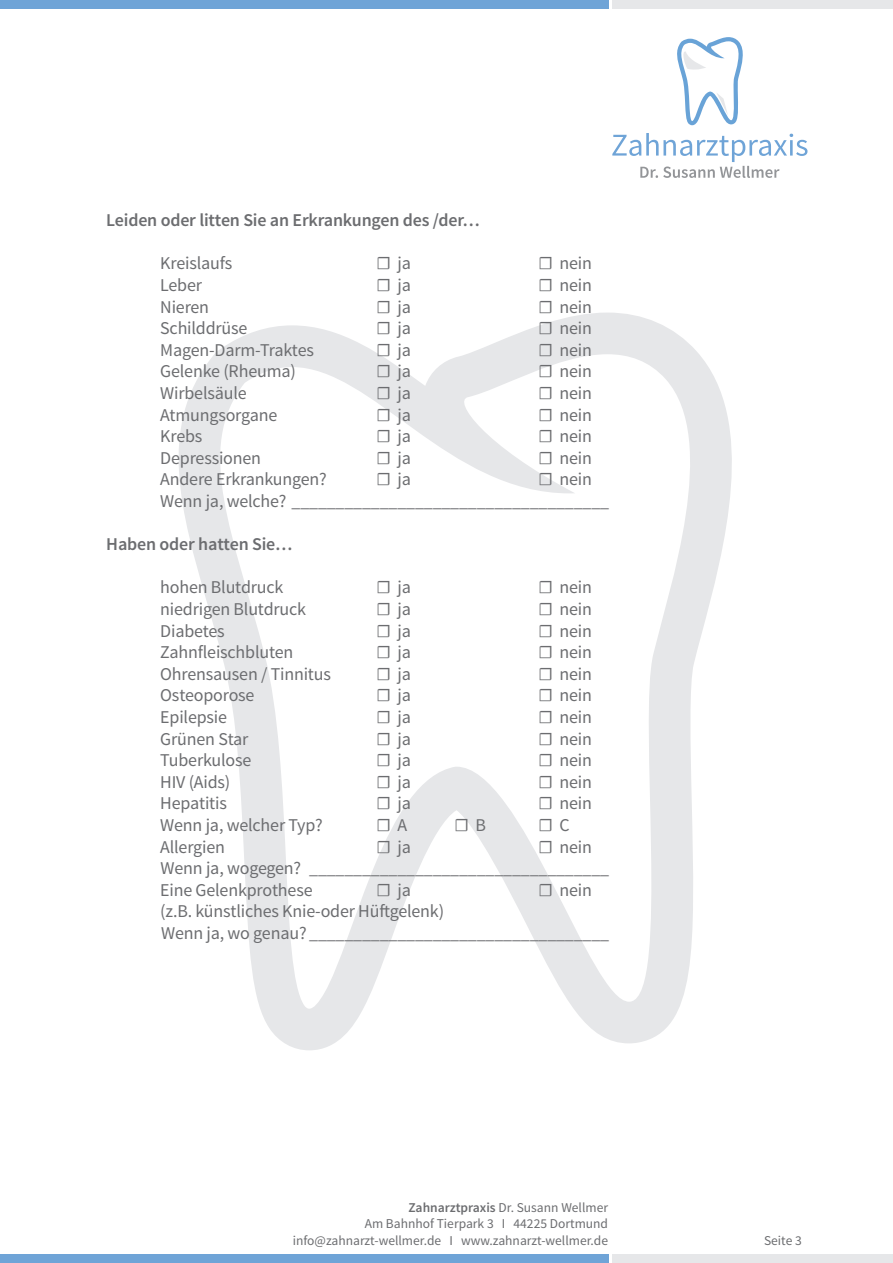
<style>
.page{position:relative;width:893px;height:1263px;background:#fff}
.page>*{position:absolute;margin:0;border:0;box-sizing:border-box;transform-origin:0 0}
.t1{font:18px/21.6px "Source Sans Pro";letter-spacing:-.01em;color:#6c6d70}
.t2{font:600 18px "Source Sans Pro";letter-spacing:-.01em;color:#6c6d70}
.t3{font:13.5px/16.5px "Source Sans Pro";color:#6c6d70;text-align:right}
.s1{font-weight:600}
</style>
<div class="page">
<svg style="left:179px;top:313px;width:553px;height:737px"></svg>
<div style="left:0;top:0;width:608px;height:9px;background:#6fa4d7"></div>
<div style="left:612px;top:0;width:281px;height:9px;background:#e6e7e9"></div>
<div style="left:0;top:1254px;width:608px;height:9px;background:#6fa4d7"></div>
<div style="left:612px;top:1254px;width:281px;height:9px;background:#e6e7e9"></div>
<svg style="left:677px;top:37px;width:66px;height:88px"></svg>
<svg style="left:612px;top:133px;width:195px;height:45px"></svg>
<p class="t2" style="left:106px;top:209px;width:375px">Leiden oder litten Sie an Erkrankungen des /der…</p>
<p class="t1" style="left:160px;top:253px;width:74px">Kreislaufs</p>
<p class="t1" style="left:376px;top:253px;width:36px">☐ ja</p>
<p class="t1" style="left:538px;top:253px;width:55px">☐ nein</p>
<p class="t1" style="left:160px;top:274px;width:43px">Leber</p>
<p class="t1" style="left:376px;top:274px;width:36px">☐ ja</p>
<p class="t1" style="left:538px;top:274px;width:55px">☐ nein</p>
<p class="t1" style="left:160px;top:296px;width:50px">Nieren</p>
<p class="t1" style="left:376px;top:296px;width:36px">☐ ja</p>
<p class="t1" style="left:538px;top:296px;width:55px">☐ nein</p>
<p class="t1" style="left:160px;top:318px;width:89px">Schilddrüse</p>
<p class="t1" style="left:376px;top:318px;width:36px">☐ ja</p>
<p class="t1" style="left:538px;top:318px;width:55px">☐ nein</p>
<p class="t1" style="left:160px;top:339px;width:155px">Magen-Darm-Traktes</p>
<p class="t1" style="left:376px;top:339px;width:36px">☐ ja</p>
<p class="t1" style="left:538px;top:339px;width:55px">☐ nein</p>
<p class="t1" style="left:160px;top:361px;width:137px">Gelenke (Rheuma)</p>
<p class="t1" style="left:376px;top:361px;width:36px">☐ ja</p>
<p class="t1" style="left:538px;top:361px;width:55px">☐ nein</p>
<p class="t1" style="left:160px;top:382px;width:88px">Wirbelsäule</p>
<p class="t1" style="left:376px;top:382px;width:36px">☐ ja</p>
<p class="t1" style="left:538px;top:382px;width:55px">☐ nein</p>
<p class="t1" style="left:160px;top:404px;width:119px">Atmungsorgane</p>
<p class="t1" style="left:376px;top:404px;width:36px">☐ ja</p>
<p class="t1" style="left:538px;top:404px;width:55px">☐ nein</p>
<p class="t1" style="left:160px;top:426px;width:44px">Krebs</p>
<p class="t1" style="left:376px;top:426px;width:36px">☐ ja</p>
<p class="t1" style="left:538px;top:426px;width:55px">☐ nein</p>
<p class="t1" style="left:160px;top:447px;width:102px">Depressionen</p>
<p class="t1" style="left:376px;top:447px;width:36px">☐ ja</p>
<p class="t1" style="left:538px;top:447px;width:55px">☐ nein</p>
<p class="t1" style="left:160px;top:469px;width:168px">Andere Erkrankungen?</p>
<p class="t1" style="left:376px;top:469px;width:36px">☐ ja</p>
<p class="t1" style="left:160px;top:469px;width:450px;text-indent:378px">☐ nein<br>Wenn ja, welche? ____________________________________</p>
<p class="t2" style="left:106px;top:533px;width:188px">Haben oder hatten Sie…</p>
<p class="t1" style="left:160px;top:577px;width:125px">hohen Blutdruck</p>
<p class="t1" style="left:376px;top:577px;width:36px">☐ ja</p>
<p class="t1" style="left:538px;top:577px;width:55px">☐ nein</p>
<p class="t1" style="left:160px;top:598px;width:147px">niedrigen Blutdruck</p>
<p class="t1" style="left:376px;top:598px;width:36px">☐ ja</p>
<p class="t1" style="left:538px;top:598px;width:55px">☐ nein</p>
<p class="t1" style="left:160px;top:620px;width:66px">Diabetes</p>
<p class="t1" style="left:376px;top:620px;width:36px">☐ ja</p>
<p class="t1" style="left:538px;top:620px;width:55px">☐ nein</p>
<p class="t1" style="left:160px;top:642px;width:135px">Zahnfleischbluten</p>
<p class="t1" style="left:376px;top:642px;width:36px">☐ ja</p>
<p class="t1" style="left:538px;top:642px;width:55px">☐ nein</p>
<p class="t1" style="left:160px;top:663px;width:172px">Ohrensausen / Tinnitus</p>
<p class="t1" style="left:376px;top:663px;width:36px">☐ ja</p>
<p class="t1" style="left:538px;top:663px;width:55px">☐ nein</p>
<p class="t1" style="left:160px;top:685px;width:96px">Osteoporose</p>
<p class="t1" style="left:376px;top:685px;width:36px">☐ ja</p>
<p class="t1" style="left:538px;top:685px;width:55px">☐ nein</p>
<p class="t1" style="left:160px;top:706px;width:68px">Epilepsie</p>
<p class="t1" style="left:376px;top:706px;width:36px">☐ ja</p>
<p class="t1" style="left:538px;top:706px;width:55px">☐ nein</p>
<p class="t1" style="left:160px;top:728px;width:90px">Grünen Star</p>
<p class="t1" style="left:376px;top:728px;width:36px">☐ ja</p>
<p class="t1" style="left:538px;top:728px;width:55px">☐ nein</p>
<p class="t1" style="left:160px;top:750px;width:93px">Tuberkulose</p>
<p class="t1" style="left:376px;top:750px;width:36px">☐ ja</p>
<p class="t1" style="left:538px;top:750px;width:55px">☐ nein</p>
<p class="t1" style="left:160px;top:771px;width:72px">HIV (Aids)</p>
<p class="t1" style="left:376px;top:771px;width:36px">☐ ja</p>
<p class="t1" style="left:538px;top:771px;width:55px">☐ nein</p>
<p class="t1" style="left:160px;top:793px;width:68px">Hepatitis</p>
<p class="t1" style="left:376px;top:793px;width:36px">☐ ja</p>
<p class="t1" style="left:538px;top:793px;width:55px">☐ nein</p>
<p class="t1" style="left:160px;top:814px;width:164px">Wenn ja, welcher Typ?</p>
<p class="t1" style="left:376px;top:814px;width:32px">☐ A</p>
<p class="t1" style="left:454px;top:814px;width:33px">☐ B</p>
<p class="t1" style="left:538px;top:814px;width:33px">☐ C</p>
<p class="t1" style="left:160px;top:836px;width:66px">Allergien</p>
<p class="t1" style="left:376px;top:836px;width:36px">☐ ja</p>
<p class="t1" style="left:160px;top:836px;width:450px;text-indent:378px">☐ nein<br>Wenn ja, wogegen? __________________________________<br>Eine Gelenkprothese</p>
<p class="t1" style="left:376px;top:879px;width:36px">☐ ja</p>
<p class="t1" style="left:538px;top:879px;width:55px">☐ nein</p>
<p class="t1" style="left:160px;top:901px;width:450px">(z.B. künstliches Knie-oder Hüftgelenk)<br>Wenn ja, wo genau? __________________________________</p>
<p class="t3" style="left:293px;top:1199px;width:317px"><span class="s1">Zahnarztpraxis</span> Dr. Susann Wellmer<br>Am Bahnhof Tierpark 3 I 44225 Dortmund info@zahnarzt-wellmer.de I www.zahnarzt-wellmer.de</p>
<p class="t3" style="left:764px;top:1232px;width:39px">Seite 3</p>
</div>
